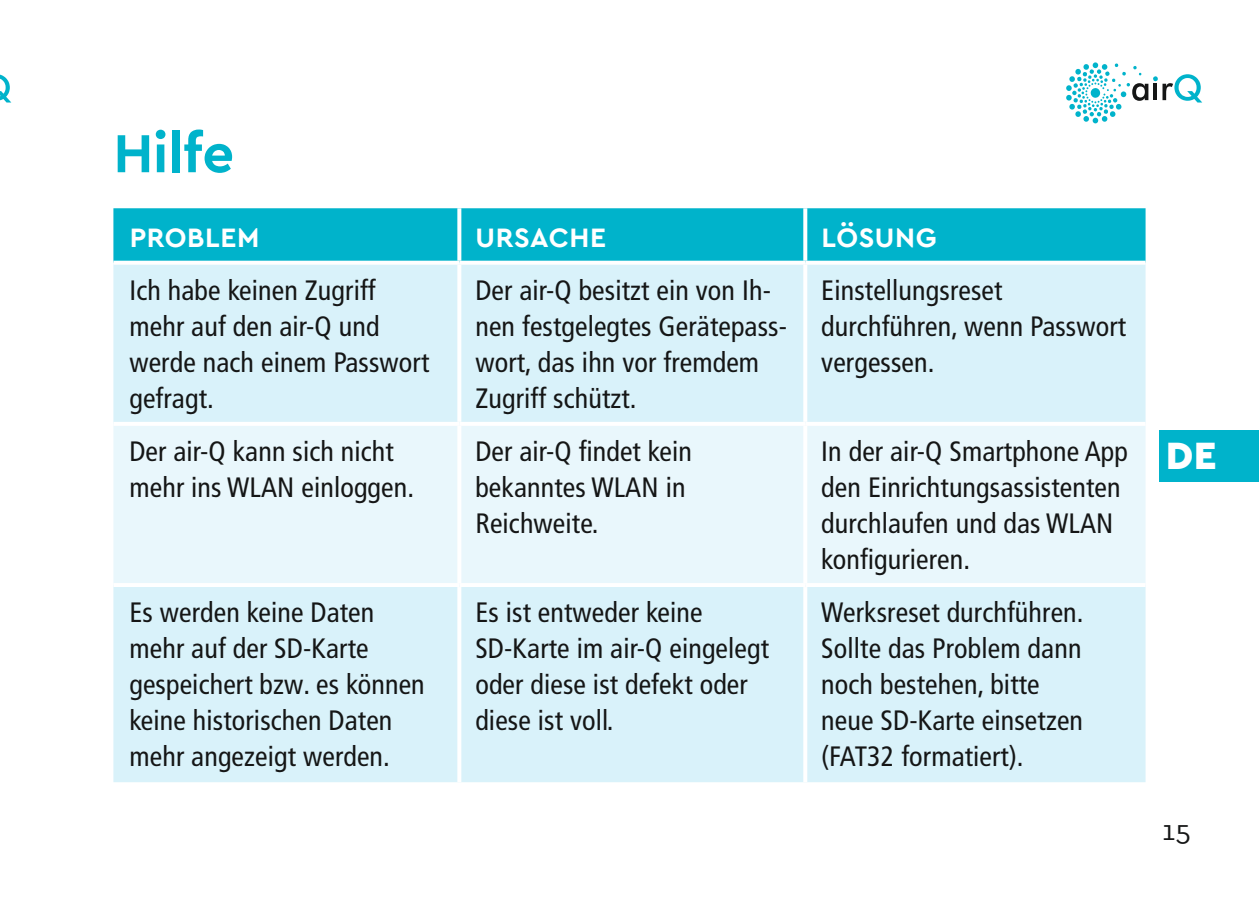
<style>
.page{position:relative;width:1259px;height:908px;background:#fff}
.page>*{position:absolute;margin:0;border:0;box-sizing:border-box;transform-origin:0 0}
.t1{font:700 56px "Cera";color:#00b3cb}
.t2{font:900 40px "Cera";color:#fff}
.t3{font:condensed 28px/36px "Frutiger LT Pro";letter-spacing:.005em;color:#151616}
.t4{font:700 28px "Cera";letter-spacing:.02em;color:#fff}
.t5{font:28px "Cera";color:#151616}
</style>
<div class="page">
<svg style="left:1066px;top:62px;width:136px;height:60px"></svg>
<svg style="left:0;top:74px;width:11px;height:28px"></svg>
<div style="left:113px;top:208px;width:1032px;height:52px;background:#00b3cb"></div>
<div style="left:113px;top:264px;width:1032px;height:517px;background:#d9f2fa"></div>
<div style="left:113px;top:425px;width:1032px;height:157px;background:#e9f7fc"></div>
<svg style="left:457px;top:208px;width:4px;height:52px"></svg>
<svg style="left:803px;top:208px;width:4px;height:52px"></svg>
<svg style="left:113px;top:260px;width:346px;height:3px"></svg>
<svg style="left:459px;top:260px;width:346px;height:3px"></svg>
<svg style="left:457px;top:264px;width:4px;height:157px"></svg>
<svg style="left:805px;top:260px;width:340px;height:3px"></svg>
<hr style="left:803px;top:264px;width:4px;height:157px;background:#fff">
<svg style="left:113px;top:421px;width:346px;height:4px"></svg>
<svg style="left:459px;top:421px;width:346px;height:4px"></svg>
<hr style="left:457px;top:425px;width:4px;height:157px;background:#fff">
<svg style="left:805px;top:421px;width:340px;height:4px"></svg>
<hr style="left:803px;top:425px;width:4px;height:157px;background:#fff">
<svg style="left:113px;top:582px;width:346px;height:4px"></svg>
<svg style="left:459px;top:582px;width:346px;height:4px"></svg>
<svg style="left:457px;top:586px;width:4px;height:195px"></svg>
<svg style="left:805px;top:582px;width:340px;height:4px"></svg>
<hr style="left:803px;top:586px;width:4px;height:195px;background:#fff">
<div style="left:1159px;top:430px;width:100px;height:51px;background:#00b3cb"></div>
<h1 class="t1" style="left:113px;top:116px;width:122px">Hilfe</h1>
<p class="t4" style="left:130px;top:218px;width:131px">PROBLEM</p>
<p class="t4" style="left:475px;top:218px;width:132px">URSACHE</p>
<p class="t4" style="left:821px;top:218px;width:116px">LÖSUNG</p>
<p class="t3" style="left:129px;top:272px;width:301px">Ich habe keinen Zugriff mehr auf den air-Q und werde nach einem Passwort gefragt.</p>
<p class="t3" style="left:475px;top:272px;width:313px">Der air-Q besitzt ein von Ih&shy;nen festgelegtes Gerätepass&shy;wort, das ihn vor fremdem<br>Zugriff schützt.</p>
<p class="t3" style="left:821px;top:272px;width:306px">Einstellungsreset durchführen, wenn Passwort vergessen.</p>
<p class="t3" style="left:129px;top:433px;width:286px">Der air-Q kann sich nicht mehr ins WLAN einloggen.</p>
<p class="t3" style="left:475px;top:433px;width:218px">Der air-Q findet kein bekanntes WLAN in<br>Reichweite.</p>
<p class="t3" style="left:821px;top:433px;width:308px">In der air-Q Smartphone App den Einrichtungsassistenten durchlaufen und das WLAN konfigurieren.</p>
<p class="t3" style="left:129px;top:594px;width:297px">Es werden keine Daten mehr auf der SD-Karte gespeichert bzw. es können keine historischen Daten mehr angezeigt werden.</p>
<p class="t3" style="left:475px;top:594px;width:295px">Es ist entweder keine<br>SD-Karte im air-Q eingelegt oder diese ist defekt oder diese ist voll.</p>
<p class="t3" style="left:821px;top:594px;width:264px">Werksreset durchführen.<br>Sollte das Problem dann noch bestehen, bitte neue SD-Karte einsetzen (FAT32 formatiert).</p>
<h2 class="t2" style="left:1165px;top:429px;width:53px">DE</h2>
<p class="t5" style="left:1162px;top:811px;width:30px">15</p>
</div>
